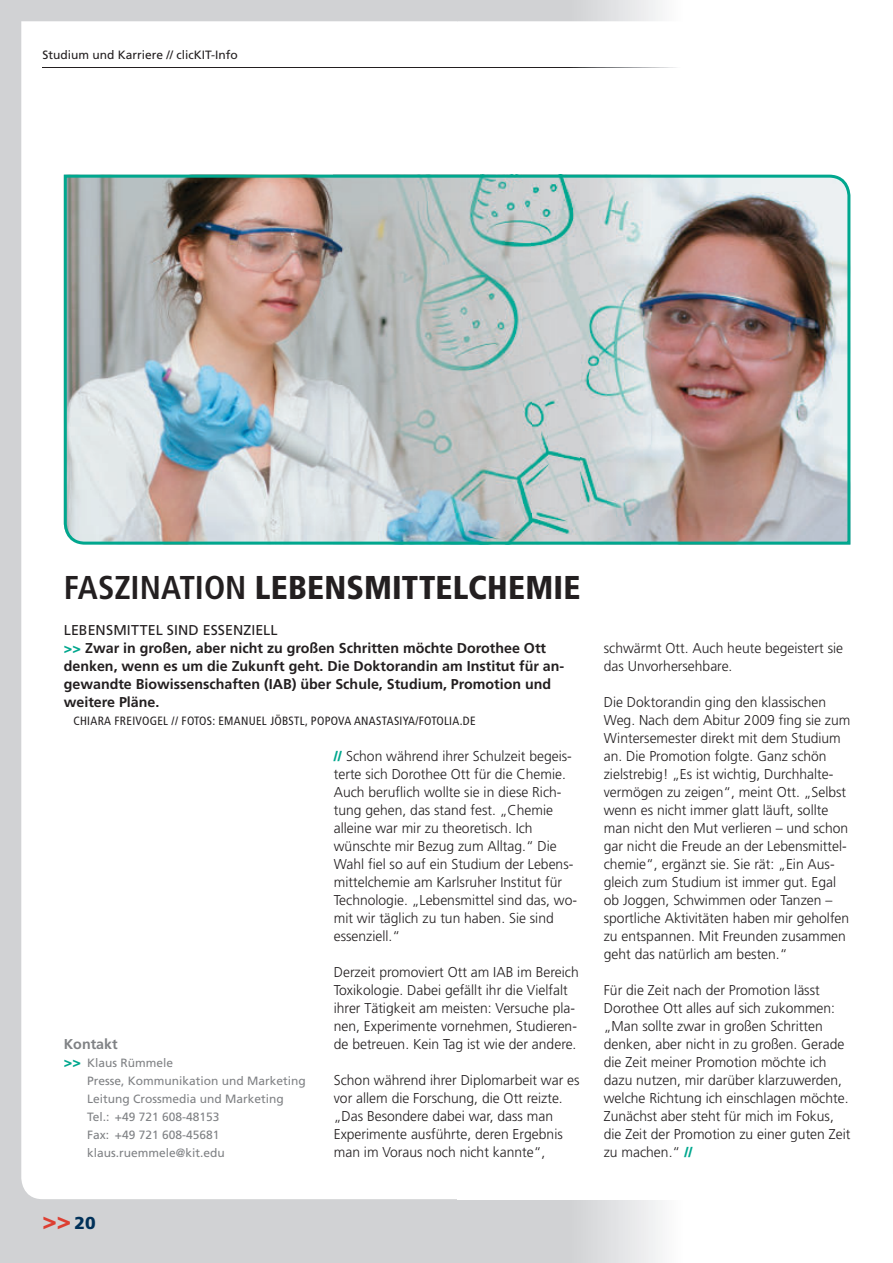
<style>
.page{position:relative;width:893px;height:1263px;background:#d1d2d4}
.page>*{position:absolute;margin:0;border:0;box-sizing:border-box;transform-origin:0 0}
.t1{font:900 condensed 33px "Frutiger";letter-spacing:.01em;color:#231f20}
.t2{font:900 24px "Frutiger";color:#dd3f32}
.t3{font:300 14.25px/18px "Frutiger";color:#231f20}
.t4{font:700 14.25px/18px "Frutiger";color:#231f20}
.t5{font:700 14.25px "Frutiger";color:#808285}
.t6{font:12px/18px "Frutiger";color:#808285}
.t7{font:condensed 12px "Frutiger";letter-spacing:.025em;color:#231f20}
.t8{font:12px "Frutiger";color:#231f20}
.s1{font-weight:700}
.s2{font-weight:400}
.s3{font-weight:900;color:#00a78e}
.s4{font-weight:900;font-size:14.25px;color:#00a78e}
.s5{font-size:17.25px;color:#003159}
</style>
<div class="page">
<div style="left:21px;top:21px;width:436px;height:1178px;background:#fff"></div>
<hr style="left:43px;top:67px;width:850px;height:1px;background:#231f20">
<img style="left:62px;top:173px;width:395px;height:373px">
<svg style="left:457px;top:0;width:435px;height:1263px;background:#e9e8e8"></svg>
<hr style="left:892px;top:0;width:1px;height:1263px;background:#fff">
<p class="t8" style="left:43px;top:48px;width:197px">Studium und Karriere // clicKIT-Info</p>
<p class="t1" style="left:64px;top:567px;width:518px"><span class="s1">FASZINATION</span> LEBENSMITTELCHEMIE</p>
<p class="t4" style="left:64px;top:620px;width:502px"><span class="s2">LEBENSMITTEL SIND ESSENZIELL<br></span><span class="s3">&gt;&gt;</span> Zwar in großen, aber nicht zu großen Schritten möchte Dorothee Ott denken, wenn es um die Zukunft geht. Die Doktorandin am Institut für an&shy;gewandte Biowissenschaften (IAB) über Schule, Studium, Promotion und weitere Pläne.</p>
<p class="t7" style="left:73px;top:713px;width:404px">CHIARA FREIVOGEL // FOTOS: EMANUEL JÖBSTL, POPOVA ANASTASIYA/FOTOLIA.DE</p>
<p class="t5" style="left:64px;top:1035px;width:55px">Kontakt</p>
<p class="t6" style="left:87px;top:1053px;width:220px;text-indent:-23px"><span class="s4">&gt;&gt;</span> Klaus Rümmele<br>Presse, Kommunikation und Marketing<br>Leitung Crossmedia und Marketing<br>Tel.: +49 721 608-48153<br>Fax: +49 721 608-45681 klaus.ruemmele@kit.edu</p>
<p class="t2" style="left:43px;top:1206px;width:55px">&gt;&gt; <span class="s5">20</span></p>
<p class="t3" style="left:334px;top:747px;width:245px"><span class="s3">//</span> Schon während ihrer Schulzeit begeis&shy;terte sich Dorothee Ott für die Chemie.<br>Auch beruflich wollte sie in diese Rich&shy;tung gehen, das stand fest. „Chemie alleine war mir zu theoretisch. Ich wünsch te mir Bezug zum Alltag.“ Die Wahl fiel so auf ein Studium der Lebens&shy;mittelchemie am Karlsruher Institut für Technologie. „Lebensmittel sind das, wo&shy;mit wir täglich zu tun haben. Sie sind essenziell.“</p>
<p class="t3" style="left:334px;top:963px;width:246px">Derzeit promoviert Ott am IAB im Bereich Toxikologie. Dabei gefällt ihr die Vielfalt ihrer Tätigkeit am meisten: Versuche pla&shy;nen, Experimente vornehmen, Studieren&shy;de betreuen. Kein Tag ist wie der andere.</p>
<p class="t3" style="left:334px;top:1071px;width:247px">Schon während ihrer Diplomarbeit war es vor allem die Forschung, die Ott reizte. „Das Besondere dabei war, dass man Experimente ausführte, deren Ergebnis man im Voraus noch nicht kannte“,</p>
<p class="t3" style="left:604px;top:639px;width:241px">schwärmt Ott. Auch heute begeistert sie das Unvorhersehbare.</p>
<p class="t3" style="left:604px;top:693px;width:248px">Die Doktorandin ging den klassischen Weg. Nach dem Abitur 2009 fing sie zum Wintersemester direkt mit dem Studium an. Die Promotion folgte. Ganz schön zielstrebig! „Es ist wichtig, Durchhalte&shy;vermögen zu zeigen“, meint Ott. „Selbst wenn es nicht immer glatt läuft, sollte man nicht den Mut verlieren – und schon gar nicht die Freude an der Lebensmittel&shy;chemie“, ergänzt sie. Sie rät: „Ein Aus&shy;gleich zum Studium ist immer gut. Egal ob Joggen, Schwimmen oder Tanzen – sportliche Aktivitäten haben mir geholfen zu entspannen. Mit Freunden zusammen geht das natürlich am besten.“</p>
<p class="t3" style="left:604px;top:981px;width:248px">Für die Zeit nach der Promotion lässt Dorothee Ott alles auf sich zukommen: „Man sollte zwar in großen Schritten denken, aber nicht in zu großen. Gerade die Zeit meiner Promotion möchte ich dazu nutzen, mir darüber klarzuwerden, welche Richtung ich einschlagen möchte.<br>Zunächst aber steht für mich im Fokus, die Zeit der Promotion zu einer guten Zeit zu machen.“ <span class="s3">//</span></p>
</div>
